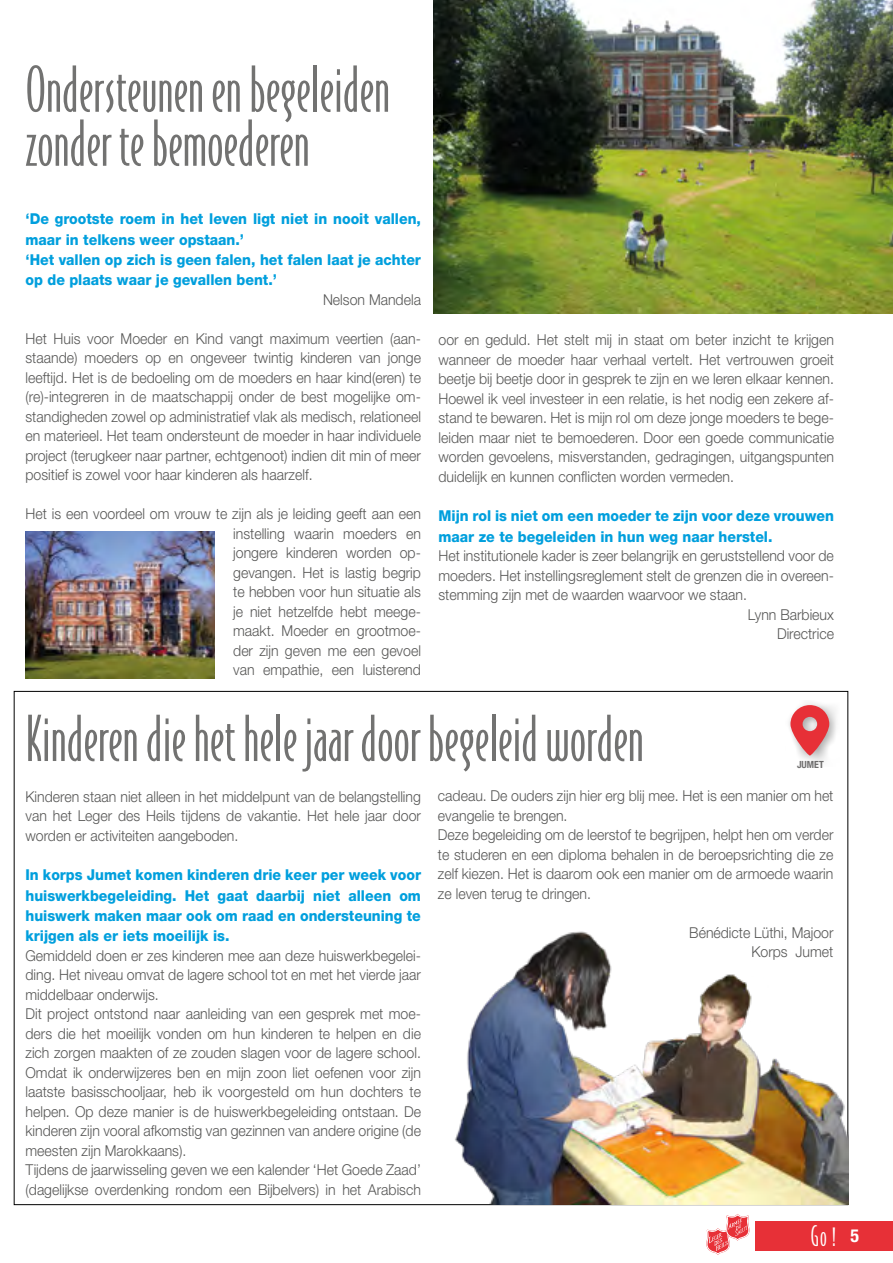
<style>
.page{position:relative;width:893px;height:1263px;background:#fff}
.page>*{position:absolute;margin:0;border:0;box-sizing:border-box;transform-origin:0 0}
.t1{font:60px/54px "Bodega Sans Light Oldstyle";color:#727271}
.t2{font:27px "Bodega Sans Light Smallcaps";color:#fff;scale:.91 1}
.t3{font:300 15px/19.5px "Helvetica Neue LT Std";color:#575756;text-align:justify;scale:.94 1}
.t4{font:800 15px/20.2px "Helvetica Neue LT Std";color:#009fdd;scale:.94 1}
.t5{font:700 condensed 9.9px "Helvetica Neue LT Std";color:#706f6f}
.s1{font-family:"Helvetica Neue LT Std";font-weight:700;font-stretch:condensed;font-size:18px}
</style>
<div class="page">
<div style="left:756px;top:1221px;width:137px;height:30px;background:#e73037"></div>
<svg style="left:706px;top:1214px;width:43px;height:41px"></svg>
<img style="left:434px;top:0;width:459px;height:314px">
<img style="left:26px;top:531px;width:189px;height:147px">
<img style="left:455px;top:881px;width:393px;height:323px">
<div style="left:786px;top:700px;width:54px;height:66px;background:#000;opacity:.35"></div>
<svg style="left:790px;top:705px;width:39px;height:50px;background:#e4757a"></svg>
<h1 class="t1" style="left:26px;top:62px;width:366px">Ondersteunen en begeleiden zonder te bemoederen</h1>
<p class="t4" style="left:26px;top:209px;width:422px">‘De grootste roem in het leven ligt niet in nooit vallen, maar in telkens weer opstaan.’<br>‘Het vallen op zich is geen falen, het falen laat je achter op de plaats waar je gevallen bent.’</p>
<p class="t3" style="left:323px;top:289px;width:106px">Nelson Mandela</p>
<p class="t3" style="left:26px;top:328px;width:422px">Het Huis voor Moeder en Kind vangt maximum veertien (aan&shy;staande) moeders op en ongeveer twintig kinderen van jonge leeftijd. Het is de bedoeling om de moeders en haar kind(eren) te (re)-integreren in de maatschappij onder de best mogelijke om&shy;standigheden zowel op administratief vlak als medisch, relationeel en materieel. Het team ondersteunt de moeder in haar individuele project (terugkeer naar partner, echtgenoot) indien dit min of meer positief is zowel voor haar kinderen als haarzelf.</p>
<p class="t3" style="left:233px;top:504px;width:201px;text-indent:-208px">Het is een voordeel om vrouw te zijn als je leiding geeft aan een instelling waarin moeders en jongere kinderen worden op&shy;gevangen. Het is lastig begrip te hebben voor hun situatie als je niet hetzelfde hebt meege&shy;maakt. Moeder en grootmoe&shy;der zijn geven me een gevoel van empathie, een luisterend</p>
<p class="t3" style="left:438px;top:330px;width:422px">oor en geduld. Het stelt mij in staat om beter inzicht te krijgen wanneer de moeder haar verhaal vertelt. Het vertrouwen groeit beetje bij beetje door in gesprek te zijn en we leren elkaar kennen.<br>Hoewel ik veel investeer in een relatie, is het nodig een zekere af&shy;stand te bewaren. Het is mijn rol om deze jonge moeders te bege&shy;leiden maar niet te bemoederen. Door een goede communicatie worden gevoelens, misverstanden, gedragingen, uitgangspunten duidelijk en kunnen conflicten worden vermeden.</p>
<p class="t4" style="left:438px;top:506px;width:422px">Mijn rol is niet om een moeder te zijn voor deze vrouwen maar ze te begeleiden in hun weg naar herstel.</p>
<p class="t3" style="left:438px;top:546px;width:422px">Het institutionele kader is zeer belangrijk en geruststellend voor de</p>
<p class="t3" style="left:438px;top:565px;width:422px">moeders. Het instellingsreglement stelt de grenzen die in overeen-</p>
<p class="t3" style="left:438px;top:585px;width:330px">stemming zijn met de waarden waarvoor we staan.</p>
<p class="t3" style="left:748px;top:604px;width:93px">Lynn Barbieux</p>
<p class="t3" style="left:777px;top:624px;width:62px">Directrice</p>
<h1 class="t1" style="left:26px;top:711px;width:620px">Kinderen die het hele jaar door begeleid worden</h1>
<p class="t3" style="left:26px;top:786px;width:422px">Kinderen staan niet alleen in het middelpunt van de belangstelling van het Leger des Heils tijdens de vakantie. Het hele jaar door worden er activiteiten aangeboden.</p>
<p class="t4" style="left:26px;top:865px;width:422px;text-align:justify">In korps Jumet komen kinderen drie keer per week voor huiswerkbegeleiding. Het gaat daarbij niet alleen om huiswerk maken maar ook om raad en ondersteuning te krijgen als er iets moeilijk is.</p>
<p class="t3" style="left:26px;top:945px;width:422px;text-align:left">Gemiddeld doen er zes kinderen mee aan deze huiswerkbegelei&shy;ding. Het niveau omvat de lagere school tot en met het vierde jaar middelbaar onderwijs.<br>Dit project ontstond naar aanleiding van een gesprek met moe&shy;ders die het moeilijk vonden om hun kinderen te helpen en die zich zorgen maakten of ze zouden slagen voor de lagere school.<br>Omdat ik onderwijzeres ben en mijn zoon liet oefenen voor zijn laatste basisschooljaar, heb ik voorgesteld om hun dochters te helpen. Op deze manier is de huiswerkbegeleiding ontstaan. De kinderen zijn vooral afkomstig van gezinnen van andere origine (de meesten zijn Marokkaans).<br>Tijdens de jaarwisseling geven we een kalender ‘Het Goede Zaad’ (dagelijkse overdenking rondom een Bijbelvers) in het Arabisch</p>
<p class="t5" style="left:797px;top:758px;width:28px">JUMET</p>
<p class="t3" style="left:438px;top:786px;width:422px;text-align:left">cadeau. De ouders zijn hier erg blij mee. Het is een manier om het evangelie te brengen.<br>Deze begeleiding om de leerstof te begrijpen, helpt hen om verder te studeren en een diploma behalen in de beroepsrichting die ze zelf kiezen. Het is daarom ook een manier om de armoede waarin ze leven terug te dringen.</p>
<p class="t3" style="left:689px;top:922px;width:155px;text-align:right">Bénédicte Lüthi, Majoor<br>Korps Jumet</p>
<h2 class="t2" style="left:811px;top:1220px;width:55px">Go ! <span class="s1">5</span></h2>
</div>
